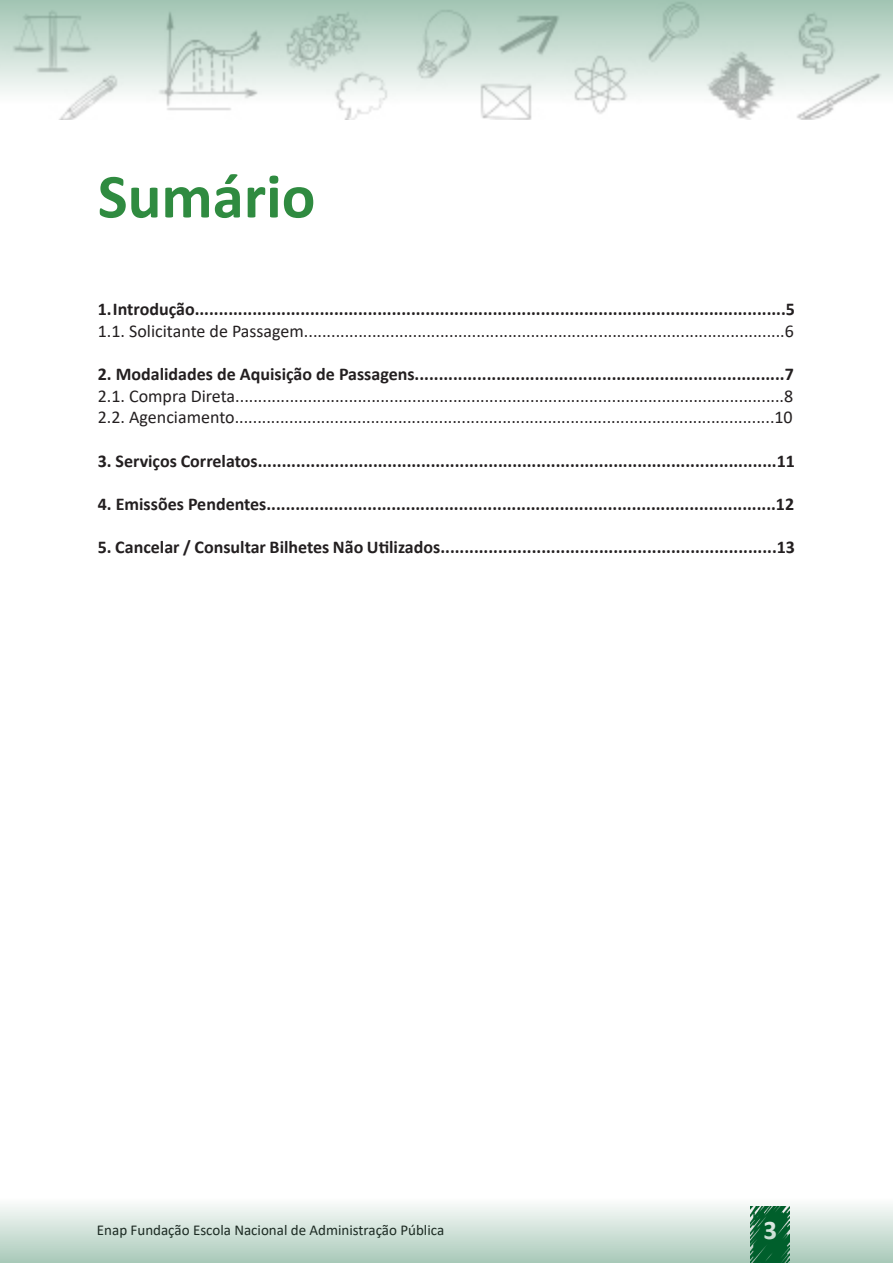
<style>
.page{position:relative;width:893px;height:1263px;background:#fff}
.page>*{position:absolute;margin:0;border:0;box-sizing:border-box;transform-origin:0 0}
.Módulo{font:700 63px "Calibri";color:#2f8b40}
.t1{font:700 27px "Calibri";color:#fff}
.t2{font:700 18px "Calibri";color:#231f20}
.t3{font:18px "Calibri";color:#231f20}
.t4{font:15px "Calibri";color:#231f20}
</style>
<div class="page">
<svg style="left:0;top:0;width:893px;height:120px"></svg>
<svg style="left:0;top:1205px;width:893px;height:58px"></svg>
<p class="Módulo" style="left:98px;top:152px;width:219px">Sumário</p>
<p class="t2" style="left:98px;top:297px;width:699px">1. Introdução...........................................................................................................................5</p>
<p class="t3" style="left:98px;top:318px;width:698px">1.1. Solicitante de Passagem..........................................................................................................6</p>
<p class="t2" style="left:98px;top:361px;width:697px">2. Modalidades de Aquisição de Passagens.............................................................................7</p>
<p class="t3" style="left:98px;top:383px;width:697px">2.1. Compra Direta.........................................................................................................................8</p>
<p class="t3" style="left:98px;top:405px;width:696px">2.2. Agenciamento.......................................................................................................................10</p>
<p class="t2" style="left:98px;top:448px;width:699px">3. Serviços Correlatos............................................................................................................11</p>
<p class="t2" style="left:98px;top:491px;width:698px">4. Emissões Pendentes..........................................................................................................12</p>
<p class="t2" style="left:98px;top:534px;width:699px">5. Cancelar / Consultar Bilhetes Não Utilizados......................................................................13</p>
<p class="t4" style="left:97px;top:1220px;width:349px">Enap Fundação Escola Nacional de Administração Pública</p>
<h2 class="t1" style="left:763px;top:1210px;width:15px">3</h2>
</div>
